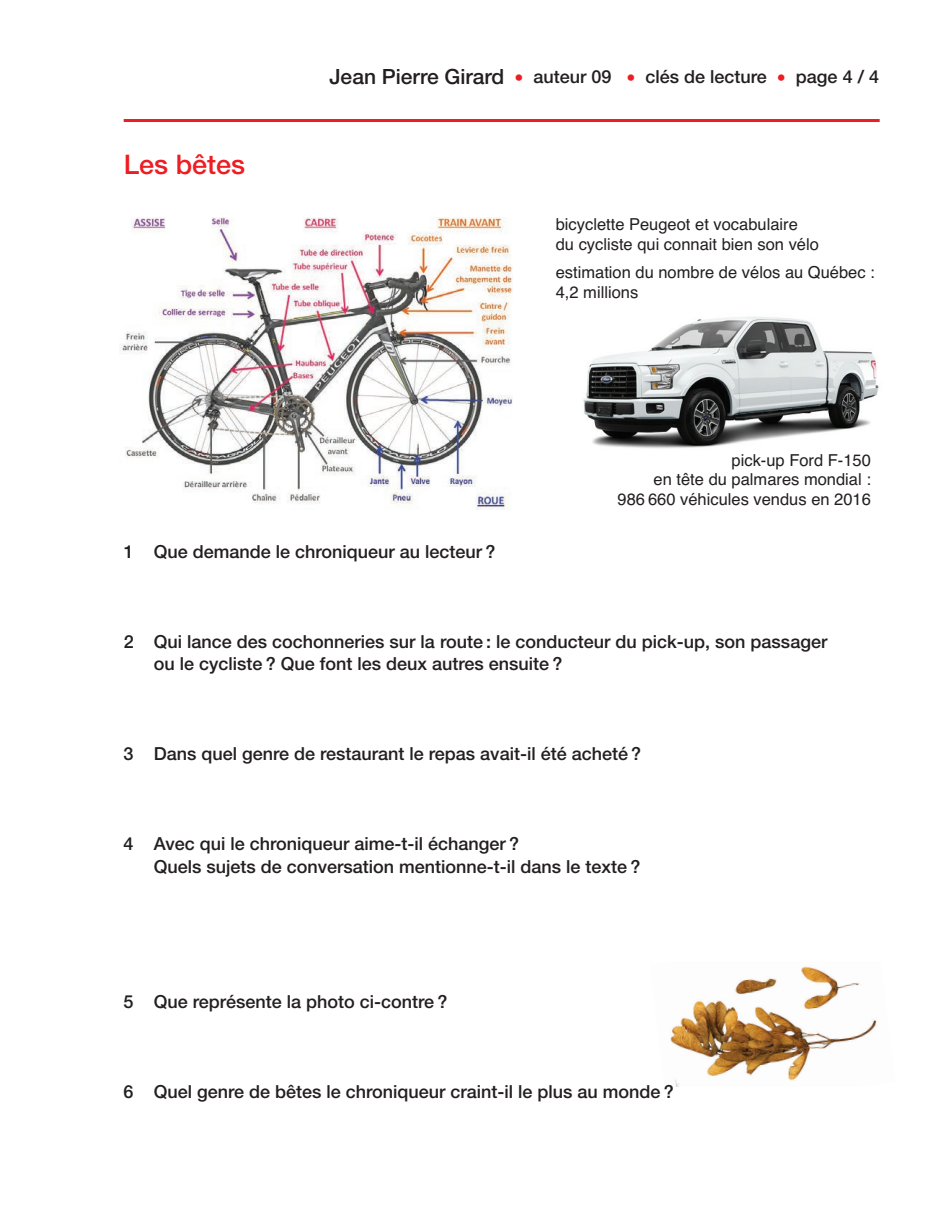
<style>
.page{position:relative;width:945px;height:1215px;background:#fff}
.page>*{position:absolute;margin:0;border:0;box-sizing:border-box;transform-origin:0 0}
.t1{font:500 27px "Helvetica Neue";color:#ee1d23}
.t2{font:500 18px/22.5px "Helvetica Neue";color:#231f20}
.t3{font:16.5px/19.5px "Helvetica";color:#231f20}
.s1{font-size:21px}
.s2{font-weight:400;color:#ee1d23}
</style>
<div class="page">
<img style="left:670px;top:966px;width:207px;height:121px">
<img style="left:583px;top:317px;width:296px;height:132px">
<img style="left:120px;top:218px;width:392px;height:292px">
<hr style="left:124px;top:119px;width:756px;height:3px;background:#ee1d23">
<h1 class="t1" style="left:124px;top:155px;width:123px">Les bêtes</h1>
<p class="t2" style="left:329px;top:67px;width:551px"><span class="s1">Jean Pierre Girard</span> <span class="s2">•</span> auteur 09 <span class="s2">•</span> clés de lecture <span class="s2">•</span> page 4 / 4</p>
<p class="t3" style="left:556px;top:215px;width:265px">bicyclette Peugeot et vocabulaire du cycliste qui connait bien son vélo</p>
<p class="t3" style="left:556px;top:263px;width:321px">estimation du nombre de vélos au Québec :<br>4,2 millions</p>
<p class="t3" style="left:618px;top:450px;width:255px;text-align:right">pick-up Ford F-150<br>en tête du palmares mondial :<br>986 660 véhicules vendus en 2016</p>
<p class="t2" style="left:124px;top:542px;width:373px">1 Que demande le chroniqueur au lecteur ?</p>
<p class="t2" style="left:154px;top:632px;width:675px;text-indent:-30px">2 Qui lance des cochonneries sur la route : le conducteur du pick-up, son passager ou le cycliste ? Que font les deux autres ensuite ?</p>
<p class="t2" style="left:124px;top:744px;width:519px">3 Dans quel genre de restaurant le repas avait-il été acheté ?</p>
<p class="t2" style="left:154px;top:834px;width:488px;text-indent:-30px">4 Avec qui le chroniqueur aime-t-il échanger ?<br>Quels sujets de conversation mentionne-t-il dans le texte ?</p>
<p class="t2" style="left:124px;top:992px;width:325px">5 Que représente la photo ci-contre ?</p>
<p class="t2" style="left:124px;top:1082px;width:552px">6 Quel genre de bêtes le chroniqueur craint-il le plus au monde ?</p>
</div>
